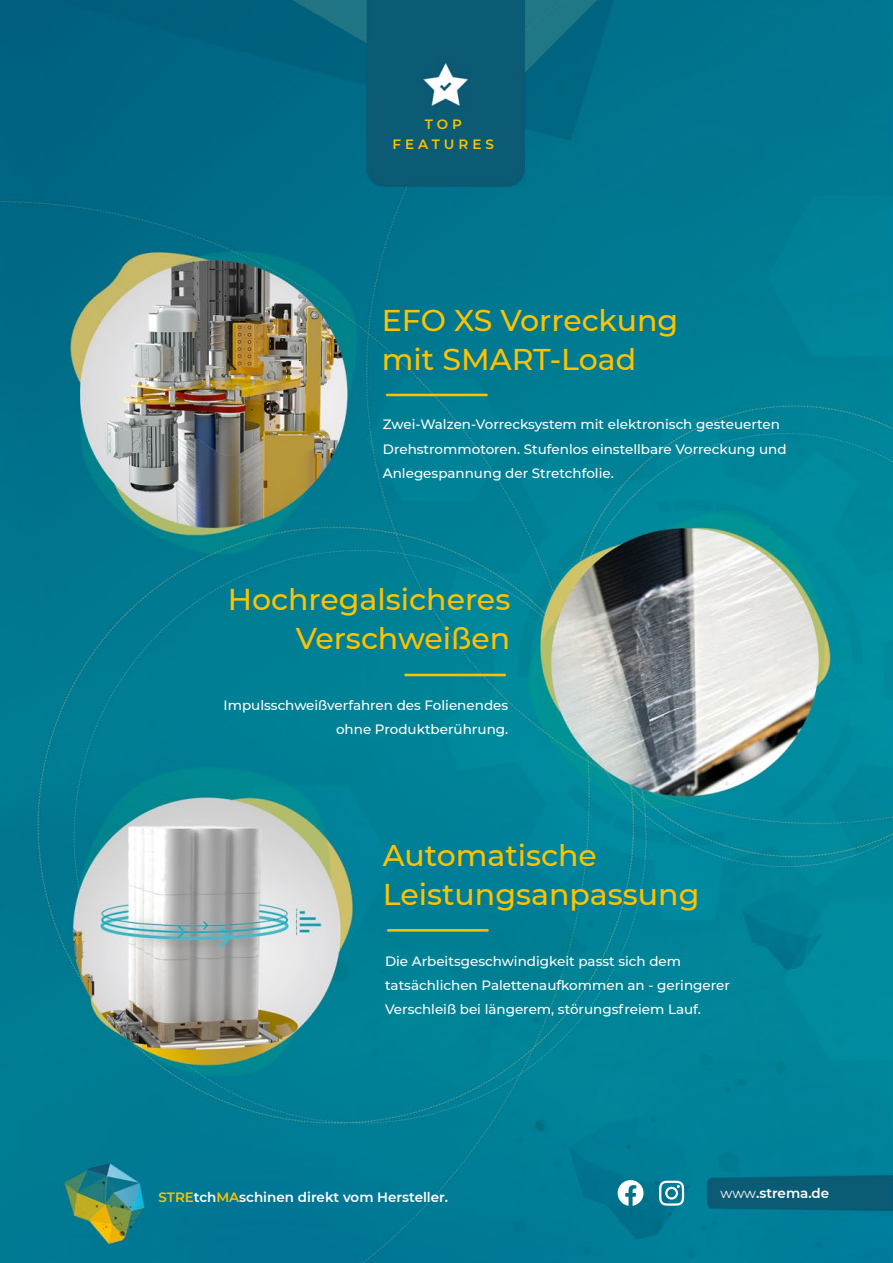
<style>
.page{position:relative;width:893px;height:1263px;background:#fff}
.page>*{position:absolute;margin:0;border:0;box-sizing:border-box;transform-origin:0 0}
.t1{font:500 30px/39px "Montserrat";color:#fdc300}
.t2{font:500 13.5px/24px "Montserrat";color:#fff}
.t3{font:600 13.5px "Montserrat";color:#fff}
.t4{font:600 13.5px/19.5px "Montserrat";letter-spacing:.3em;color:#fdc300;text-align:center}
.s1{color:#fdc300}
.s2{font-weight:400}
</style>
<div class="page">
<img style="left:0;top:0;width:893px;height:1263px">
<div style="left:404px;top:674px;width:102px;height:2px;border:2px solid #fdc300"></div>
<div style="left:387px;top:929px;width:102px;height:3px;border:2px solid #fdc300"></div>
<div style="left:386px;top:394px;width:102px;height:2px;border:2px solid #fdc300"></div>
<svg style="left:618px;top:1180px;width:25px;height:26px"></svg>
<svg style="left:659px;top:1180px;width:25px;height:26px"></svg>
<p class="t4" style="left:392px;top:114px;width:103px">TOP<br>FEATURES</p>
<h1 class="t1" style="left:382px;top:299px;width:298px">EFO XS Vorreckung mit SMART-Load</h1>
<p class="t2" style="left:383px;top:412px;width:405px">Zwei-Walzen-Vorrecksystem mit elektronisch gesteuerten<br>Drehstrommotoren. Stufenlos einstellbare Vorreckung und<br>Anlegespannung der Stretchfolie.</p>
<h1 class="t1" style="left:228px;top:579px;width:284px;text-align:right">Hochregalsicheres<br>Verschweißen</h1>
<p class="t2" style="left:224px;top:692px;width:286px;text-align:right">Impulsschweißverfahren des Folienendes ohne Produktberührung.</p>
<h1 class="t1" style="left:383px;top:834px;width:318px">Automatische<br>Leistungsanpassung</h1>
<p class="t2" style="left:385px;top:948px;width:346px">Die Arbeitsgeschwindigkeit passt sich dem tatsächlichen Palettenaufkommen an - geringerer<br>Verschleiß bei längerem, störungsfreiem Lauf.</p>
<p class="t3" style="left:159px;top:1187px;width:291px"><span class="s1">STRE</span>tch<span class="s1">MA</span>schinen direkt vom Hersteller.</p>
<p class="t3" style="left:721px;top:1183px;width:110px"><span class="s2">www</span>.strema.de</p>
</div>
